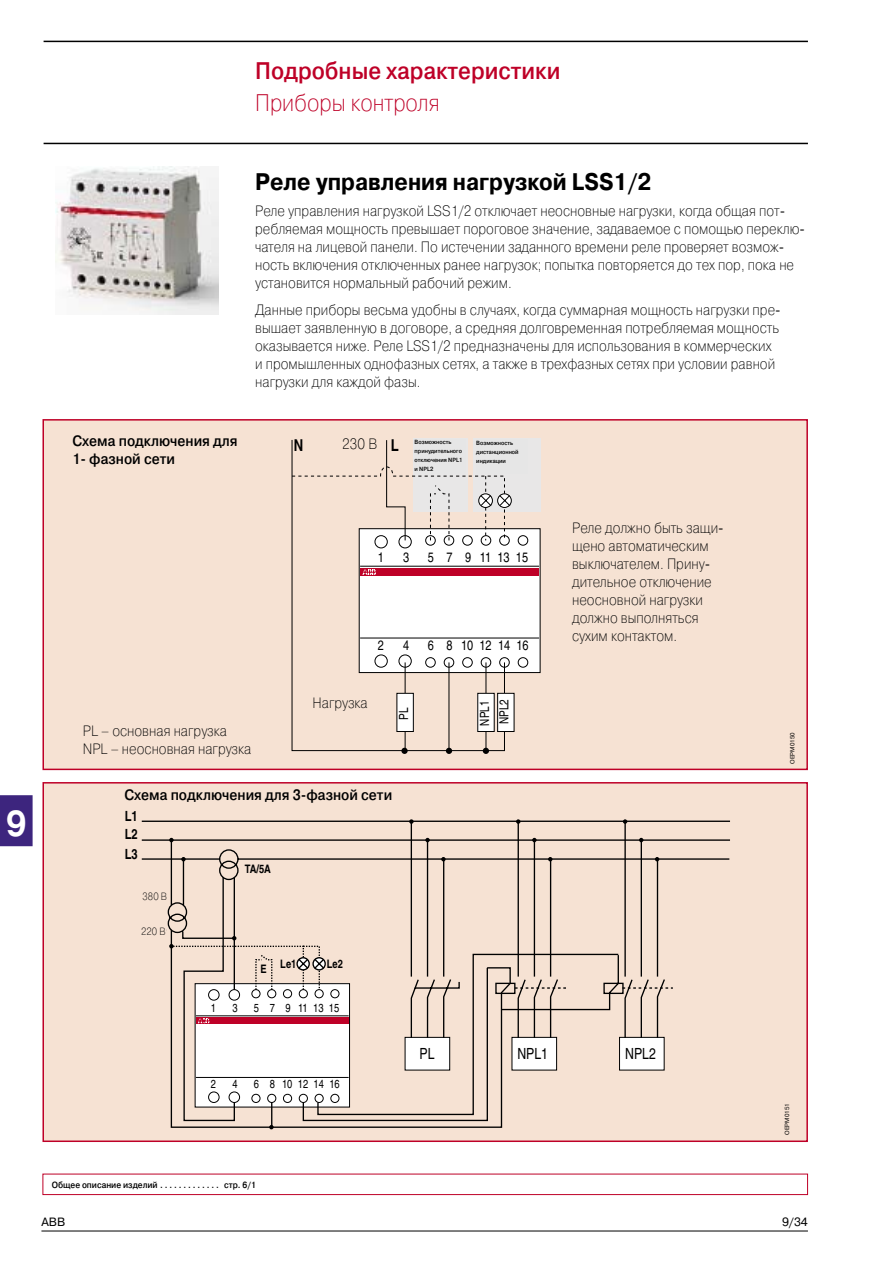
<style>
.page{position:relative;width:893px;height:1263px;background:#fff}
.page>*{position:absolute;margin:0;border:0;box-sizing:border-box;transform-origin:0 0}
.t1{font:700 36px "Pragmatica C";color:#fff;scale:.9 1}
.t2{font:700 24px "Pragmatica C";color:#000;scale:.9 1}
.t3{font:700 24px "Pragmatica Light C";color:#be0027;scale:.9 1}
.t4{font:24px "Pragmatica Light C";color:#be0027;scale:.9 1}
.t5{font:700 16.35px "Helvetica";color:#000;scale:.8 1}
.t6{font:15.45px "Helvetica";color:#000;scale:.8 1}
.t7{font:15px/18px "Pragmatica Light C";color:#000;scale:.9 1}
.t8{font:700 15px/18px "Pragmatica Light C";color:#000;scale:.9 1}
.t9{font:700 14.1px/19.6px "Helvetica";color:#000;scale:.8 1}
.t10{font:13.65px "Helvetica";color:#000;scale:.8 1}
.t11{font:700 13.65px "Helvetica";color:#000;scale:.8 1}
.t12{font:12.6px "Helvetica";color:#000;scale:.8 1}
.t13{font:12px "Pragmatica C";color:#000}
.t14{font:11.7px "Helvetica";color:#000;scale:.8 1}
.t15{font:700 11.7px "Helvetica";color:#000;scale:.8 1}
.t16{font:10.5px "Pragmatica Light C";color:#000;scale:.9 1}
.t17{font:9.9px "Helvetica";color:#000}
.t18{font:700 9px "Pragmatica Light C";color:#000;scale:.9 1}
.t19{font:7.8px/7.8px "Helvetica";color:#000}
.t20{font:700 6px/9px "Pragmatica Light C";color:#000;scale:.9 1}
.t21{font:6px "Pragmatica C";color:#000}
</style>
<div class="page">
<hr style="left:44px;top:41px;width:764px;height:1px;background:#000">
<hr style="left:44px;top:143px;width:764px;height:1px;background:#000">
<div style="left:0;top:795px;width:33px;height:51px;background:#3d257e"></div>
<hr style="left:41px;top:1230px;width:767px;height:1px;background:#000">
<div style="left:43px;top:783px;width:764px;height:358px;background:#f6e2d3"></div>
<div style="left:42px;top:782px;width:766px;height:360px;border:2px solid #be0027"></div>
<div style="left:43px;top:420px;width:764px;height:349px;background:#f6e2d3"></div>
<div style="left:42px;top:419px;width:766px;height:351px;border:2px solid #be0027"></div>
<div style="left:473px;top:438px;width:67px;height:74px;background:#e8e7e7"></div>
<div style="left:359px;top:529px;width:181px;height:143px;background:#fff"></div>
<div style="left:499px;top:535px;width:11px;height:11px;border:1px solid #000;border-radius:50%"></div>
<div style="left:518px;top:535px;width:10px;height:11px;border:1px solid #000;border-radius:50%"></div>
<div style="left:499px;top:657px;width:11px;height:11px;border:1px solid #000;border-radius:50%"></div>
<div style="left:518px;top:657px;width:10px;height:11px;border:1px solid #000;border-radius:50%"></div>
<svg style="left:291px;top:439px;width:214px;height:312px"></svg>
<div style="left:397px;top:693px;width:16px;height:38px;background:#fff"></div>
<div style="left:396px;top:693px;width:18px;height:39px;border:1px solid #000"></div>
<div style="left:478px;top:693px;width:16px;height:38px;background:#fff"></div>
<div style="left:477px;top:693px;width:18px;height:39px;border:1px solid #000"></div>
<div style="left:498px;top:693px;width:16px;height:38px;background:#fff"></div>
<div style="left:497px;top:693px;width:17px;height:39px;border:1px solid #000"></div>
<div style="left:497px;top:493px;width:15px;height:15px;border:1px solid #000;border-radius:50%"></div>
<svg style="left:291px;top:464px;width:220px;height:77px"></svg>
<div style="left:360px;top:568px;width:179px;height:8px;background:#be0027"></div>
<svg style="left:362px;top:569px;width:14px;height:6px"></svg>
<hr style="left:360px;top:566px;width:179px;height:1px;background:#000">
<hr style="left:360px;top:638px;width:179px;height:1px;background:#000">
<svg style="left:446px;top:748px;width:6px;height:6px"></svg>
<div style="left:401px;top:748px;width:7px;height:6px;background:#000;border-radius:50%"></div>
<svg style="left:483px;top:748px;width:6px;height:6px"></svg>
<div style="left:619px;top:1037px;width:45px;height:33px;background:#fff"></div>
<svg style="left:170px;top:953px;width:450px;height:175px"></svg>
<svg style="left:141px;top:820px;width:589px;height:110px"></svg>
<svg style="left:170px;top:820px;width:290px;height:219px"></svg>
<svg style="left:169px;top:838px;width:5px;height:4px"></svg>
<svg style="left:181px;top:857px;width:5px;height:4px"></svg>
<svg style="left:169px;top:936px;width:157px;height:55px"></svg>
<svg style="left:269px;top:1125px;width:5px;height:4px"></svg>
<svg style="left:425px;top:838px;width:5px;height:4px"></svg>
<svg style="left:441px;top:857px;width:5px;height:4px"></svg>
<svg style="left:409px;top:819px;width:5px;height:5px"></svg>
<svg style="left:495px;top:819px;width:178px;height:220px"></svg>
<img style="left:55px;top:167px;width:163px;height:148px">
<div style="left:415px;top:439px;width:51px;height:35px;background:#e6e6e6"></div>
<div style="left:476px;top:440px;width:51px;height:34px;background:#e6e6e6"></div>
<div style="left:313px;top:696px;width:73px;height:26px;background:#f6e2d3"></div>
<div style="left:304px;top:438px;width:73px;height:25px;background:#f6e2d3"></div>
<div style="left:94px;top:892px;width:73px;height:15px;background:#f6e2d3"></div>
<div style="left:92px;top:927px;width:74px;height:15px;background:#f6e2d3"></div>
<div style="left:43px;top:1174px;width:765px;height:21px;border:1px solid #be0027"></div>
<h2 class="t3" style="left:255px;top:57px;width:341px">Подробные характеристики</h2>
<h2 class="t4" style="left:255px;top:89px;width:207px">Приборы контроля</h2>
<p class="t8" style="left:72px;top:432px;width:185px">Схема подключения для<br>1- фазной сети</p>
<h2 class="t2" style="left:255px;top:168px;width:442px">Реле управления нагрузкой LSS1/2</h2>
<p class="t7" style="left:255px;top:202px;width:612px">Реле управления нагрузкой LSS1/2 отключает неосновные нагрузки, когда общая пот&shy;ребляемая мощность превышает пороговое значение, задаваемое с помощью переклю&shy;чателя на лицевой панели. По истечении заданного времени реле проверяет возмож&shy;ность включения отключенных ранее нагрузок; попытка повторяется до тех пор, пока не установится нормальный рабочий режим.</p>
<p class="t7" style="left:255px;top:301px;width:585px">Данные приборы весьма удобны в случаях, когда суммарная мощность нагрузки пре&shy;вышает заявленную в договоре, а средняя долговременная потребляемая мощность оказывается ниже. Реле LSS1/2 предназначены для использования в коммерческих и промышленных однофазных сетях, а также в трехфазных сетях при условии равной нагрузки для каждой фазы.</p>
<p class="t7" style="left:342px;top:435px;width:41px">230 В</p>
<p class="t5" style="left:294px;top:435px;width:13px">N</p>
<p class="t11" style="left:328px;top:436px;width:42px">230V~</p>
<p class="t5" style="left:391px;top:435px;width:12px">L</p>
<p class="t20" style="left:415px;top:437px;width:54px">Возможность принудительного отключения NPL1 и NPL2</p>
<p class="t20" style="left:476px;top:438px;width:49px">Возможность дистанционной индикации</p>
<p class="t19" style="left:416px;top:441px;width:47px">Possible forced NPL 1 and NPL 2 switch-off</p>
<p class="t19" style="left:477px;top:441px;width:34px">Possible remote signalling</p>
<p class="t10" style="left:378px;top:549px;width:9px">1</p>
<p class="t10" style="left:403px;top:549px;width:9px">3</p>
<p class="t10" style="left:428px;top:549px;width:127px">5 7 9 11 13 15</p>
<p class="t10" style="left:378px;top:637px;width:9px">2</p>
<p class="t10" style="left:403px;top:637px;width:9px">4</p>
<p class="t10" style="left:428px;top:637px;width:128px">6 8 10 12 14 16</p>
<p class="t7" style="left:572px;top:518px;width:170px">Реле должно быть защи&shy;щено автоматическим выключателем. Прину&shy;дительное отключение неосновной нагрузки должно выполняться сухим контактом.</p>
<h1 class="t1" style="left:6px;top:804px;width:25px">9</h1>
<p class="t7" style="left:83px;top:722px;width:189px">PL – основная нагрузка<br>NPL – неосновная нагрузка</p>
<p class="t7" style="left:313px;top:694px;width:63px">Нагрузка</p>
<p class="t17" style="left:351px;top:706px;width:28px">LOAD</p>
<p class="t12" style="left:396px;top:720px;width:17px;rotate:-90deg">PL</p>
<p class="t12" style="left:478px;top:726px;width:33px;rotate:-91deg">NPL1</p>
<p class="t12" style="left:497px;top:724px;width:33px;rotate:-90deg">NPL2</p>
<p class="t8" style="left:124px;top:786px;width:299px">Схема подключения для 3-фазной сети</p>
<p class="t9" style="left:125px;top:805px;width:18px">L1</p>
<p class="t9" style="left:125px;top:824px;width:18px">L2<br>L3</p>
<p class="t16" style="left:143px;top:890px;width:29px">380 В</p>
<p class="t16" style="left:141px;top:925px;width:29px">220 В</p>
<p class="t15" style="left:145px;top:894px;width:29px">380V</p>
<p class="t15" style="left:145px;top:927px;width:29px">220V</p>
<p class="t15" style="left:245px;top:862px;width:34px">TA/5A</p>
<p class="t15" style="left:261px;top:961px;width:9px">E</p>
<p class="t15" style="left:280px;top:957px;width:22px">Le1</p>
<p class="t15" style="left:327px;top:957px;width:22px">Le2</p>
<p class="t14" style="left:211px;top:1001px;width:8px">1</p>
<p class="t14" style="left:233px;top:1001px;width:8px">3</p>
<p class="t14" style="left:254px;top:1001px;width:109px">5 7 9 11 13 15</p>
<p class="t14" style="left:211px;top:1077px;width:8px">2</p>
<p class="t14" style="left:233px;top:1077px;width:8px">4</p>
<p class="t14" style="left:254px;top:1077px;width:109px">6 8 10 12 14 16</p>
<p class="t6" style="left:419px;top:1045px;width:20px">PL</p>
<p class="t6" style="left:517px;top:1045px;width:40px">NPL1</p>
<p class="t6" style="left:625px;top:1045px;width:40px">NPL2</p>
<p class="t21" style="left:789px;top:764px;width:33px;rotate:-90deg">OEPM0150</p>
<p class="t21" style="left:784px;top:1135px;width:33px;rotate:-90deg">OEPM0151</p>
<p class="t18" style="left:52px;top:1180px;width:228px">Общее описание изделий . . . . . . . . . . . . . стр. 6/1</p>
<p class="t13" style="left:41px;top:1215px;width:26px">ABB</p>
<p class="t13" style="left:782px;top:1215px;width:27px">9/34</p>
</div>
